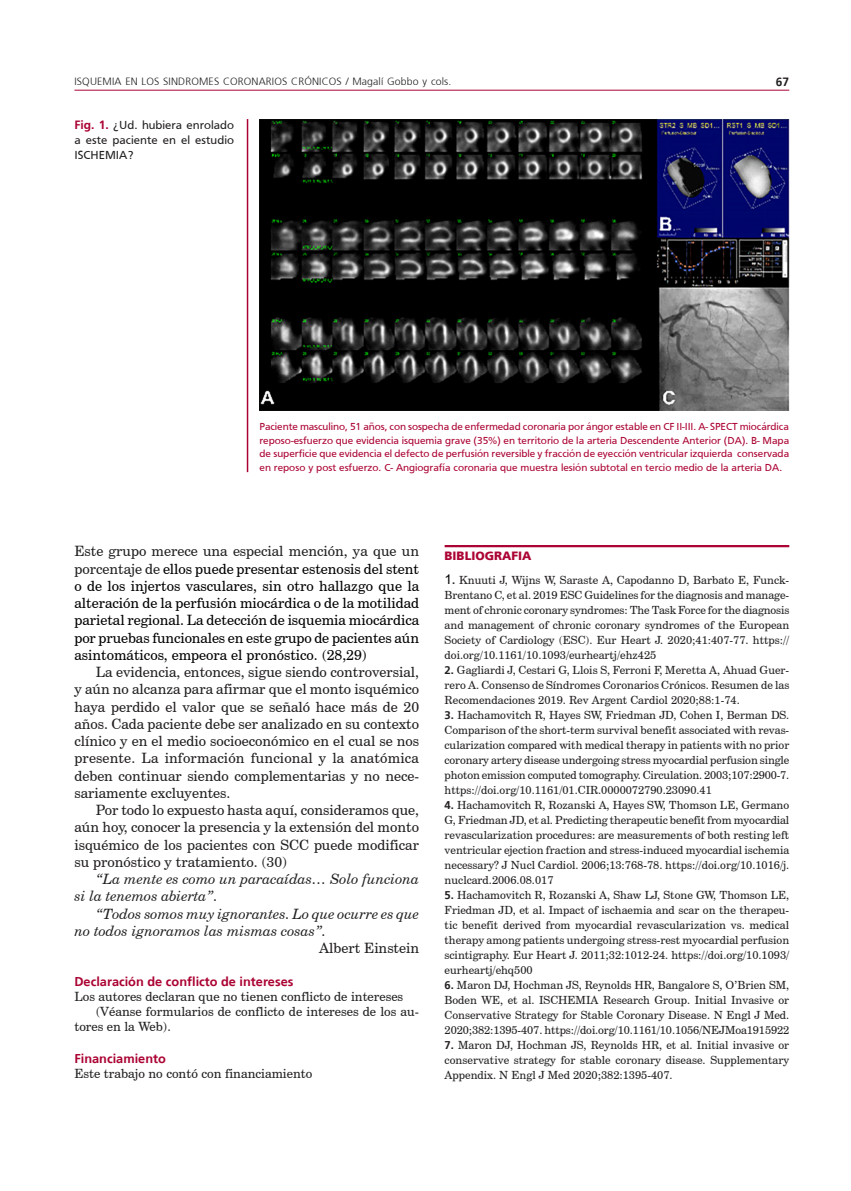
<style>
.page{position:relative;width:851px;height:1191px;background:#fff}
.page>*{position:absolute;margin:0;border:0;box-sizing:border-box;transform-origin:0 0}
.texto{font:14.25px/17.2px "Century Schoolbook BT";color:#231f20;text-align:justify}
.texto-2{font:14.25px/17.2px "Century Schoolbook BT";color:#000;text-align:justify}
.texto-3{font:italic 14.25px/17.2px "Century Schoolbook BT";color:#212121}
.texto3{font:12.75px "Century Schoolbook BT";color:#231f20}
.texto2{font:12.75px/15px "Century Schoolbook BT";color:#231f20}
.subtit2n{font:700 12.75px "Frutiger";color:#ab0333}
.epigrafe_horizontal{font:12px/15px "Frutiger";color:#231f20;text-align:justify}
.subtit_c_raya{font:900 12px "Frutiger";color:#ab0333}
.t1{font:700 12px "Frutiger";color:#231f20}
.bibliog{font:11.25px/15px "Century Schoolbook BT";color:#231f20;text-align:justify}
.tabla_pie{font:10.5px/13.5px "Frutiger";color:#ab0333;text-align:justify}
.t2{font:300 10.5px "Frutiger";letter-spacing:.015em;color:#231f20}
.s1{font-weight:700;color:#ab0333}
.s2{color:#212121}
.s3{font-family:"Arial";font-size:13.5px;color:#000}
.s4{font-family:"Frutiger";font-weight:700}
</style>
<div class="page">
<hr style="left:74px;top:90px;width:715px;height:1px;background:#ab0333">
<hr style="left:444px;top:545px;width:345px;height:2px;background:#ab0333">
<img style="left:259px;top:119px;width:530px;height:292px">
<hr style="left:247px;top:119px;width:1px;height:353px;background:#ab0333">
<p class="t2" style="left:74px;top:76px;width:378px">ISQUEMIA EN LOS SINDROMES CORONARIOS CRÓNICOS / Magalí Gobbo y cols.</p>
<p class="t1" style="left:775px;top:75px;width:15px">67</p>
<p class="epigrafe_horizontal" style="left:74px;top:117px;width:161px"><span class="s1">Fig. 1.</span> ¿Ud. hubiera enrolado a este paciente en el estudio ISCHEMIA?</p>
<p class="tabla_pie" style="left:259px;top:420px;width:531px">Paciente masculino, 51 años, con sospecha de enfermedad coronaria por ángor estable en CF II-III. A- SPECT miocárdica reposo-esfuerzo que evidencia isquemia grave (35%) en territorio de la arteria Descendente Anterior (DA). B- Mapa de superficie que evidencia el defecto de perfusión reversible y fracción de eyección ventricular izquierda conservada en reposo y post esfuerzo. C- Angiografía coronaria que muestra lesión subtotal en tercio medio de la arteria DA.</p>
<p class="texto-2" style="left:74px;top:542px;width:346px"><span class="s2">Este grupo merece una especial mención, ya que un porcentaje de</span> ellos puede presentar estenosis del stent o de los injertos vasculares, sin otro hallazgo que la alteración de la perfusión miocárdica o de la motilidad parietal regional. La detección de isquemia miocárdica por pruebas funcionales en este grupo de pacientes aún asintomáticos, empeora el pronóstico. (28,29)</p>
<p class="texto" style="left:74px;top:663px;width:346px;text-indent:21px">La evidencia, entonces, sigue siendo controversial, y aún no alcanza para afirmar que el monto isquémico haya perdido el valor que se señaló hace más de 20 años. Cada paciente debe ser analizado en su contexto clínico y en el medio socioeconómico en el cual se nos presente. La información funcional y la anatómica deben continuar siendo complementarias y no nece&shy;sariamente excluyentes.</p>
<p class="texto" style="left:74px;top:801px;width:346px;text-indent:21px">Por todo lo expuesto hasta aquí, consideramos que, aún hoy, conocer la presencia y la extensión del monto isquémico de los pacientes con SCC puede modificar su pronóstico y tratamiento. (30)</p>
<p class="texto-3" style="left:74px;top:870px;width:346px;text-indent:21px">“La mente es como un paracaídas… Solo funciona si la tenemos abierta”.</p>
<p class="texto-3" style="left:74px;top:905px;width:346px;text-indent:21px">“Todos somos muy ignorantes. Lo que ocurre es que no todos ignoramos las mismas cosas”.</p>
<p class="texto" style="left:319px;top:939px;width:101px">Albert Einstein</p>
<p class="subtit2n" style="left:74px;top:973px;width:220px">Declaración de conflicto de intereses</p>
<p class="texto3" style="left:74px;top:988px;width:330px">Los autores declaran que no tienen conflicto de intereses</p>
<p class="texto2" style="left:74px;top:1003px;width:346px;text-indent:21px">(Véanse formularios de conflicto de intereses de los au&shy;tores en la Web).</p>
<p class="subtit2n" style="left:74px;top:1050px;width:93px">Financiamiento</p>
<p class="texto3" style="left:74px;top:1065px;width:239px">Este trabajo no contó con financiamiento</p>
<p class="subtit_c_raya" style="left:444px;top:548px;width:88px">BIBLIOGRAFIA</p>
<p class="bibliog" style="left:444px;top:572px;width:346px"><span class="s3">1</span><span class="s4">.</span> Knuuti J, Wijns W, Saraste A, Capodanno D, Barbato E, Funck-Brentano C, et al. 2019 ESC Guidelines for the diagnosis and manage&shy;ment of chronic coronary syndromes: The Task Force for the diagnosis and management of chronic coronary syndromes of the European Society of Cardiology (ESC). Eur Heart J. 2020;41:407-77. https:// doi.org/10.1161/10.1093/eurheartj/ehz425</p>
<p class="bibliog" style="left:444px;top:662px;width:346px"><span class="s4">2.</span> Gagliardi J, Cestari G, Llois S, Ferroni F, Meretta A, Ahuad Guer&shy;rero A. Consenso de Síndromes Coronarios Crónicos. Resumen de las Recomendaciones 2019. Rev Argent Cardiol 2020;88:1-74.</p>
<p class="bibliog" style="left:444px;top:707px;width:346px"><span class="s4">3.</span> Hachamovitch R, Hayes SW, Friedman JD, Cohen I, Berman DS.<br>Comparison of the short-term survival benefit associated with revas&shy;cularization compared with medical therapy in patients with no prior coronary artery disease undergoing stress myocardial perfusion single photon emission computed tomography. Circulation. 2003;107:2900-7. https://doi.org/10.1161/01.CIR.0000072790.23090.41</p>
<p class="bibliog" style="left:444px;top:797px;width:346px"><span class="s4">4.</span> Hachamovitch R, Rozanski A, Hayes SW, Thomson LE, Germano G, Friedman JD, et al. Predicting therapeutic benefit from myocardial revascularization procedures: are measurements of both resting left ventricular ejection fraction and stress-induced myocardial ischemia necessary? J Nucl Cardiol. 2006;13:768-78. https://doi.org/10.1016/j. nuclcard.2006.08.017</p>
<p class="bibliog" style="left:444px;top:887px;width:346px"><span class="s4">5.</span> Hachamovitch R, Rozanski A, Shaw LJ, Stone GW, Thomson LE, Friedman JD, et al. Impact of ischaemia and scar on the therapeu&shy;tic benefit derived from myocardial revascularization vs. medical therapy among patients undergoing stress-rest myocardial perfusion scintigraphy. Eur Heart J. 2011;32:1012-24. https://doi.org/10.1093/ eurheartj/ehq500</p>
<p class="bibliog" style="left:444px;top:977px;width:346px"><span class="s4">6.</span> Maron DJ, Hochman JS, Reynolds HR, Bangalore S, O’Brien SM, Boden WE, et al. ISCHEMIA Research Group. Initial Invasive or Conservative Strategy for Stable Coronary Disease. N Engl J Med.<br>2020;382:1395-407. https://doi.org/10.1161/10.1056/NEJMoa1915922</p>
<p class="bibliog" style="left:444px;top:1037px;width:346px"><span class="s4">7.</span> Maron DJ, Hochman JS, Reynolds HR, et al. Initial invasive or conservative strategy for stable coronary disease. Supplementary Appendix. N Engl J Med 2020;382:1395-407.</p>
</div>
